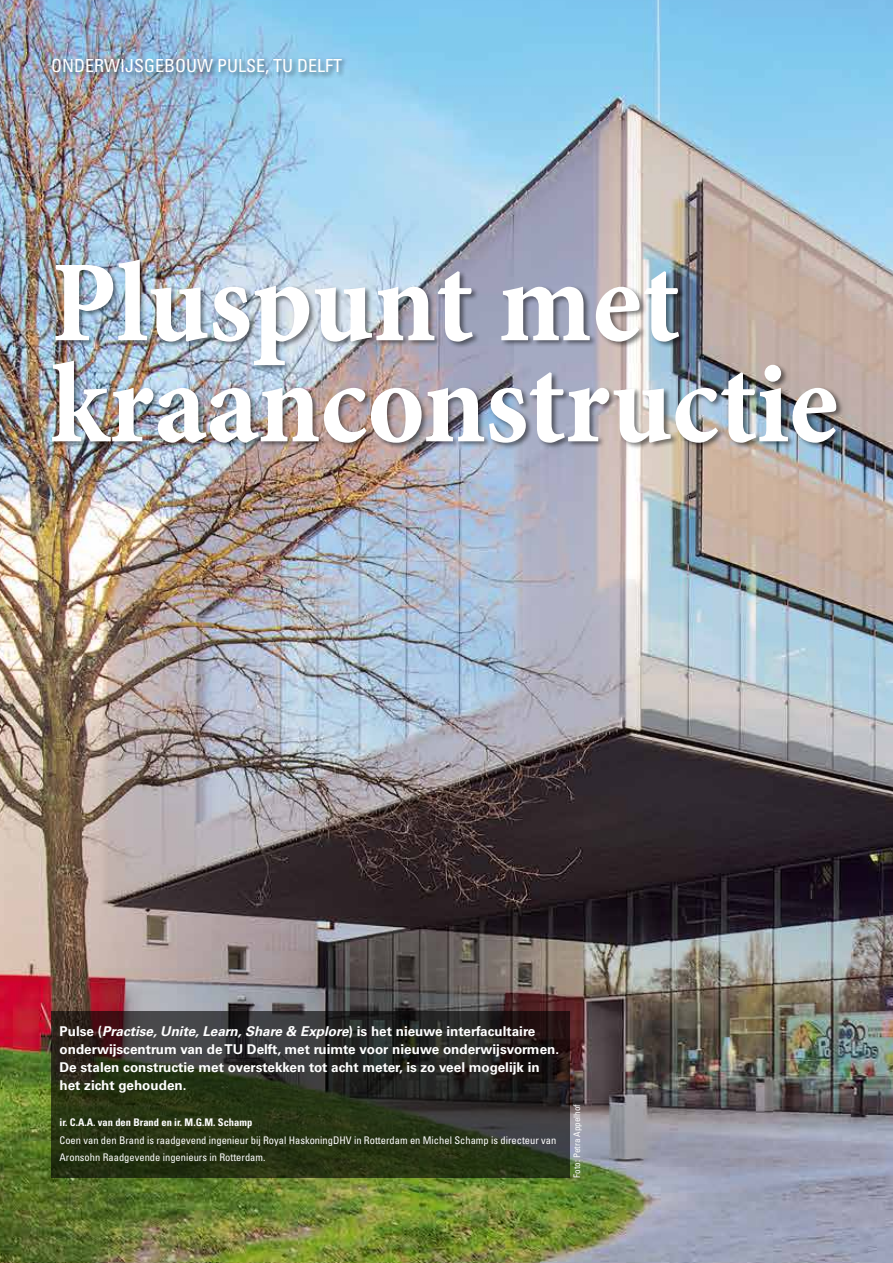
<style>
.page{position:relative;width:893px;height:1263px;background:#fff}
.page>*{position:absolute;margin:0;border:0;box-sizing:border-box;transform-origin:0 0}
.t1{font:117px/101.1px "Minion Pro Bold Cn Capt";letter-spacing:-.005em;color:#fff}
.t2{font:condensed 18px "Univers LT Std";color:#fff}
.t3{font:700 13.5px/17.9px "Univers LT Std";color:#fff}
.t4{font:condensed 10.5px/17.9px "Univers LT Std";color:#fff}
.t5{font:700 condensed 10.5px "Univers LT Std";color:#fff}
.t6{font:condensed 9px "Univers LT Std";color:#fff}
.s1{font-style:italic}
</style>
<div class="page">
<img style="left:0;top:0;width:893px;height:1263px">
<div style="left:51px;top:57px;width:298px;height:25px;background:#000;opacity:.5"></div>
<div style="left:51px;top:258px;width:793px;height:192px;background:#000;opacity:.5"></div>
<svg style="left:51px;top:1011px;width:519px;height:167px;background:#292e1e"></svg>
<h2 class="t2" style="left:51px;top:54px;width:292px">ONDERWIJSGEBOUW PULSE, TU DELFT</h2>
<h1 class="t1" style="left:51px;top:258px;width:789px">Pluspunt met kraanconstructie</h1>
<p class="t3" style="left:60px;top:1023px;width:501px">Pulse (<span class="s1">Practise, Unite, Learn, Share &amp; Explore</span>) is het nieuwe interfacultaire onderwijscentrum van de TU Delft, met ruimte voor nieuwe onderwijsvormen.<br>De stalen constructie met overstekken tot acht meter, is zo veel mogelijk in het zicht gehouden.</p>
<p class="t5" style="left:60px;top:1115px;width:194px">ir. C.A.A. van den Brand en ir. M.G.M. Schamp</p>
<p class="t4" style="left:60px;top:1131px;width:498px">Coen van den Brand is raadgevend ingenieur bij Royal HaskoningDHV in Rotterdam en Michel Schamp is directeur van<br>Aronsohn Raadgevende ingenieurs in Rotterdam.</p>
<p class="t6" style="left:571px;top:1178px;width:75px;rotate:-90deg">Foto: Petra Appelhof</p>
</div>
